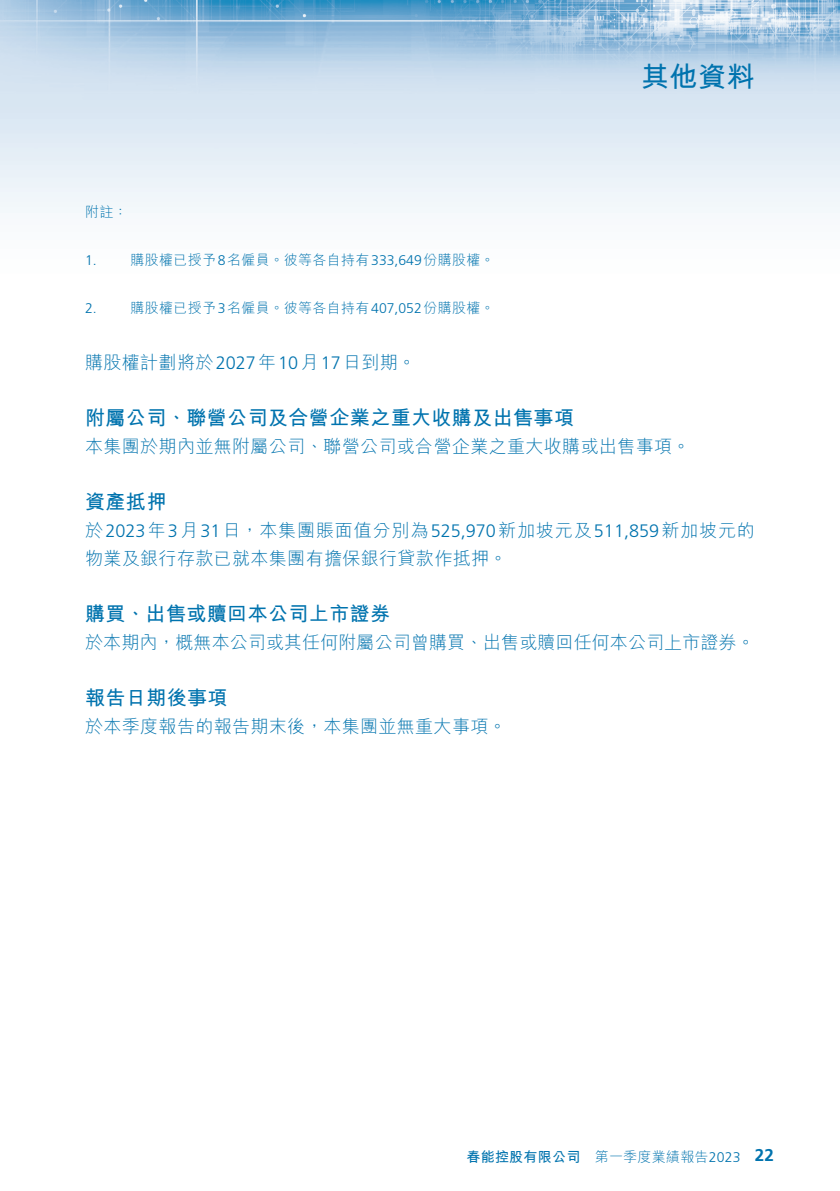
<style>
.page{position:relative;width:840px;height:1191px;background:#fff}
.page>*{position:absolute;margin:0;border:0;box-sizing:border-box;transform-origin:0 0}
.t1{font:700 28px "M Hei HK";color:#0073ae}
._01_H1{font:700 20px "M Hei HK";letter-spacing:.02em;color:#0073ae}
._00_txt{font:300 18px/28px "M Hei HK";letter-spacing:.02em;color:#0073ae}
._06_Notes{font:300 14px "M Hei HK";letter-spacing:.02em;color:#0073ae}
.t2{font:700 14px "M Hei HK";letter-spacing:.015em;color:#0073ae}
._06_Notes-2{font:300 14px "Frutiger LT Std";color:#0073ae}
.s1{font-family:"Frutiger LT Std"}
.s2{font-weight:300}
.s3{font-family:"Frutiger LT Std";font-weight:300}
.s4{font-family:"Frutiger LT Std";font-size:17px}
</style>
<div class="page">
<img style="left:0;top:0;width:839px;height:213px">
<h1 class="t1" style="left:640px;top:56px;width:115px">其他資料</h1>
<p class="_06_Notes" style="left:85px;top:204px;width:44px">附註：</p>
<p class="_06_Notes-2" style="left:85px;top:252px;width:13px">1.</p>
<p class="_06_Notes" style="left:130px;top:252px;width:365px">購股權已授予<span class="s1">8</span>名僱員。彼等各自持有<span class="s1">333,649</span>份購股權。</p>
<p class="_06_Notes-2" style="left:85px;top:300px;width:13px">2.</p>
<p class="_06_Notes" style="left:130px;top:300px;width:365px">購股權已授予<span class="s1">3</span>名僱員。彼等各自持有<span class="s1">407,052</span>份購股權。</p>
<p class="_00_txt" style="left:85px;top:348px;width:332px">購股權計劃將於<span class="s1">2027</span>年<span class="s1">10</span>月<span class="s1">17</span>日到期。</p>
<p class="_01_H1" style="left:85px;top:403px;width:490px">附屬公司、聯營公司及合營企業之重大收購及出售事項</p>
<p class="_00_txt" style="left:85px;top:432px;width:606px">本集團於期內並無附屬公司、聯營公司或合營企業之重大收購或出售事項。</p>
<p class="_01_H1" style="left:85px;top:487px;width:83px">資產抵押</p>
<p class="_00_txt" style="left:85px;top:516px;width:671px">於<span class="s1">2023</span>年<span class="s1">3</span>月<span class="s1">31</span>日，本集團賬面值分別為<span class="s1">525,970</span>新加坡元及<span class="s1">511,859</span>新加坡元的物業及銀行存款已就本集團有擔保銀行貸款作抵押。</p>
<p class="_01_H1" style="left:85px;top:599px;width:306px">購買、出售或贖回本公司上市證券</p>
<p class="_00_txt" style="left:85px;top:628px;width:670px">於本期內，概無本公司或其任何附屬公司曾購買、出售或贖回任何本公司上市證券。</p>
<p class="_01_H1" style="left:85px;top:683px;width:144px">報告日期後事項</p>
<p class="_00_txt" style="left:85px;top:712px;width:422px">於本季度報告的報告期末後，本集團並無重大事項。</p>
<p class="t2" style="left:466px;top:1146px;width:308px">春能控股有限公司 <span class="s2">第一季度業績報告</span><span class="s3">2023</span> <span class="s4">22</span></p>
</div>
